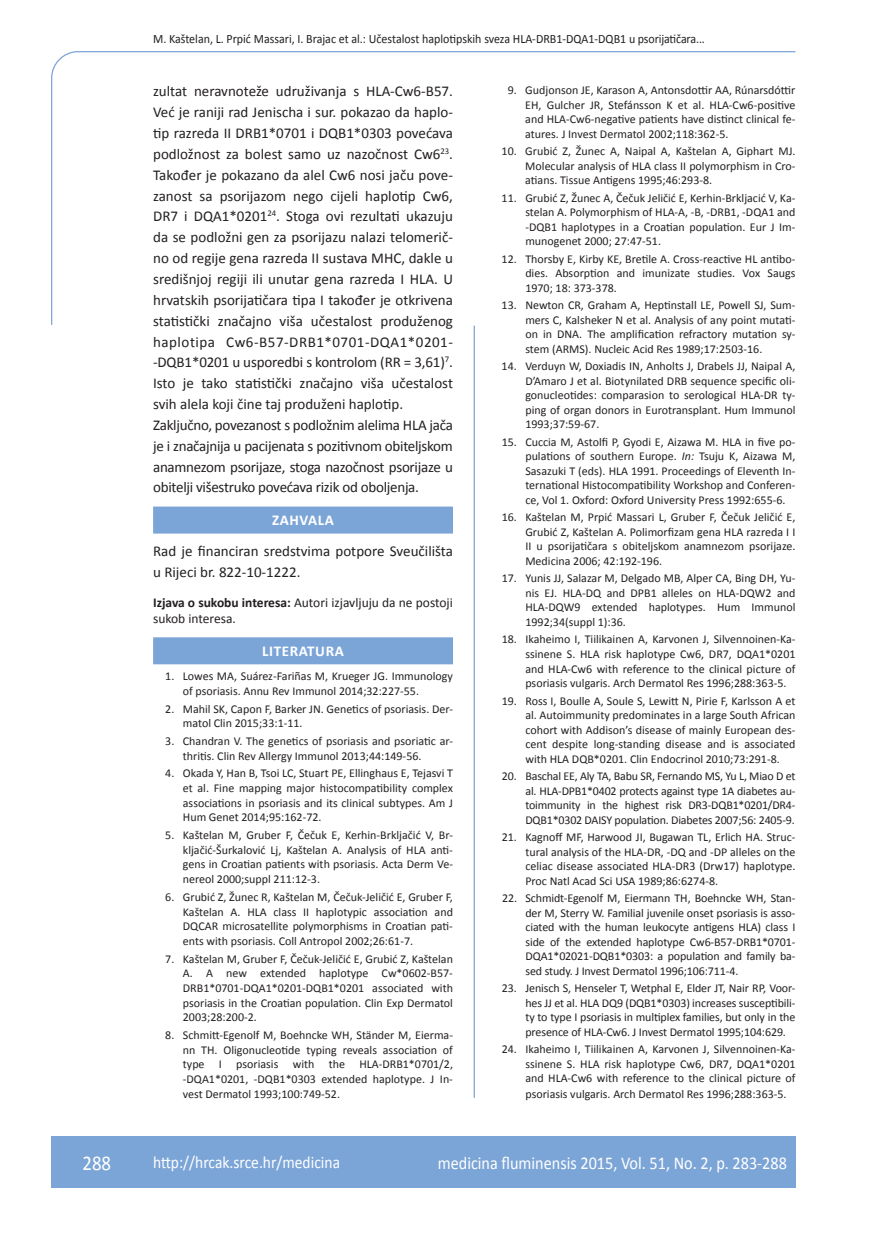
<style>
.page{position:relative;width:872px;height:1234px;background:#fff}
.page>*{position:absolute;margin:0;border:0;box-sizing:border-box;transform-origin:0 0}
.t1{font:21px "Calibri";color:#fff;scale:.9 1}
.t2{font:18px "Calibri";color:#fff;scale:.9 1}
.t3{font:17.25px "Calibri";color:#fff;scale:.9 1}
.t4{font:15px/20.9px "Calibri";color:#231f20}
.t5{font:700 15px "Calibri";color:#fff}
.t6{font:13.5px/16.6px "Calibri";color:#231f20}
.t7{font:12.75px "Calibri";color:#231f20;scale:.94 1}
.t8{font:12px/14.5px "Calibri";color:#231f20;text-align:justify}
.s1{font-weight:700}
.s2{font-style:italic}
</style>
<div class="page">
<svg style="left:51px;top:51px;width:745px;height:274px"></svg>
<hr style="left:473px;top:325px;width:2px;height:772px;background:#7ca5d7">
<div style="left:51px;top:1135px;width:744px;height:51px;background:#7ca5d7"></div>
<div style="left:153px;top:506px;width:300px;height:27px;background:#7ca5d7"></div>
<div style="left:153px;top:637px;width:300px;height:27px;background:#7ca5d7"></div>
<p class="t7" style="left:153px;top:30px;width:588px">M. Kaštelan, L. Prpić Massari, I. Brajac et al.: Učestalost haplotipskih sveza HLA-DRB1-DQA1-DQB1 u psorijatičara...</p>
<p class="t4" style="left:153px;top:80px;width:301px">zultat neravnoteže udruživanja s HLA-Cw6-B57.<br>Već je raniji rad Jenischa i sur. pokazao da haplo&shy;tip razreda II DRB1*0701 i DQB1*0303 povećava podložnost za bolest samo uz nazočnost Cw6<sup>23</sup>.<br>Također je pokazano da alel Cw6 nosi jaču pove&shy;zanost sa psorijazom nego cijeli haplotip Cw6, DR7 i DQA1*0201<sup>24</sup>. Stoga ovi rezultati ukazuju da se podložni gen za psorijazu nalazi telomerič&shy;no od regije gena razreda II sustava MHC, dakle u središnjoj regiji ili unutar gena razreda I HLA. U hrvatskih psorijatičara tipa I također je otkrivena statistički značajno viša učestalost produženog haplotipa Cw6-B57-DRB1*0701-DQA1*0201- -DQB1*0201 u usporedbi s kontrolom (RR = 3,61)<sup>7</sup>.<br>Isto je tako statistički značajno viša učestalost svih alela koji čine taj produženi haplotip.<br>Zaključno, povezanost s podložnim alelima HLA jača je i značajnija u pacijenata s pozitivnom obiteljskom anamnezom psorijaze, stoga nazočnost psorijaze u obitelji višestruko povećava rizik od oboljenja.</p>
<p class="t5" style="left:272px;top:511px;width:18px">Zahvala</p>
<p class="t4" style="left:153px;top:539px;width:301px">Rad je financiran sredstvima potpore Sveučilišta u Rijeci br. 822-10-1222.</p>
<p class="t6" style="left:153px;top:593px;width:301px"><span class="s1">Izjava o sukobu interesa:</span> Autori izjavljuju da ne postoji sukob interesa.</p>
<p class="t5" style="left:262px;top:641px;width:17px">Literatura</p>
<p class="t8" style="left:183px;top:668px;width:271px;text-indent:-18px">1. Lowes MA, Suárez-Fariñas M, Krueger JG. Immunology of psoriasis. Annu Rev Immunol 2014;32:227-55.</p>
<p class="t8" style="left:183px;top:700px;width:272px;text-indent:-18px">2. Mahil SK, Capon F, Barker JN. Genetics of psoriasis. Der&shy;matol Clin 2015;33:1-11.</p>
<p class="t8" style="left:183px;top:733px;width:272px;text-indent:-18px">3. Chandran V. The genetics of psoriasis and psoriatic ar&shy;thritis. Clin Rev Allergy Immunol 2013;44:149-56.</p>
<p class="t8" style="left:183px;top:765px;width:271px;text-indent:-18px">4. Okada Y, Han B, Tsoi LC, Stuart PE, Ellinghaus E, Tejasvi T et al. Fine mapping major histocompatibility complex associations in psoriasis and its clinical subtypes. Am J Hum Genet 2014;95:162-72.</p>
<p class="t8" style="left:183px;top:827px;width:272px;text-indent:-18px">5. Kaštelan M, Gruber F, Čečuk E, Kerhin-Brkljačić V, Br&shy;kljačić-Šurkalović Lj, Kaštelan A. Analysis of HLA anti&shy;gens in Croatian patients with psoriasis. Acta Derm Ve&shy;nereol 2000;suppl 211:12-3.</p>
<p class="t8" style="left:183px;top:888px;width:271px;text-indent:-18px">6. Grubić Z, Žunec R, Kaštelan M, Čečuk-Jeličić E, Gruber F, Kaštelan A. HLA class II haplotypic association and DQCAR microsatellite polymorphisms in Croatian pati&shy;ents with psoriasis. Coll Antropol 2002;26:61-7.</p>
<p class="t8" style="left:183px;top:950px;width:271px;text-indent:-18px">7. Kaštelan M, Gruber F, Čečuk-Jeličić E, Grubić Z, Kaštelan A. A new extended haplotype Cw*0602-B57- DRB1*0701-DQA1*0201-DQB1*0201 associated with psoriasis in the Croatian population. Clin Exp Dermatol 2003;28:200-2.</p>
<p class="t8" style="left:183px;top:1026px;width:272px;text-indent:-18px">8. Schmitt-Egenolf M, Boehncke WH, Ständer M, Eierma&shy;nn TH. Oligonucleotide typing reveals association of type I psoriasis with the HLA-DRB1*0701/2, -DQA1*0201, -DQB1*0303 extended haplotype. J In&shy;vest Dermatol 1993;100:749-52.</p>
<p class="t8" style="left:525px;top:82px;width:272px;text-indent:-18px">9. Gudjonson JE, Karason A, Antonsdottir AA, Rúnarsdóttir EH, Gulcher JR, Stefánsson K et al. HLA-Cw6-positive and HLA-Cw6-negative patients have distinct clinical fe&shy;atures. J Invest Dermatol 2002;118:362-5.</p>
<p class="t8" style="left:525px;top:143px;width:271px;text-indent:-24px">10. Grubić Z, Žunec A, Naipal A, Kaštelan A, Giphart MJ.<br>Molecular analysis of HLA class II polymorphism in Cro&shy;atians. Tissue Antigens 1995;46:293-8.</p>
<p class="t8" style="left:525px;top:190px;width:272px;text-indent:-24px">11. Grubić Z, Žunec A, Čečuk Jeličić E, Kerhin-Brkljacić V, Ka&shy;stelan A. Polymorphism of HLA-A, -B, -DRB1, -DQA1 and -DQB1 haplotypes in a Croatian population. Eur J Im&shy;munogenet 2000; 27:47-51.</p>
<p class="t8" style="left:525px;top:251px;width:271px;text-indent:-24px">12. Thorsby E, Kirby KE, Bretile A. Cross-reactive HL antibo&shy;dies. Absorption and imunizate studies. Vox Saugs 1970; 18: 373-378.</p>
<p class="t8" style="left:525px;top:297px;width:271px;text-indent:-24px">13. Newton CR, Graham A, Heptinstall LE, Powell SJ, Sum&shy;mers C, Kalsheker N et al. Analysis of any point mutati&shy;on in DNA. The amplification refractory mutation sy&shy;stem (ARMS). Nucleic Acid Res 1989;17:2503-16.</p>
<p class="t8" style="left:525px;top:358px;width:271px;text-indent:-24px">14. Verduyn W, Doxiadis IN, Anholts J, Drabels JJ, Naipal A, D’Amaro J et al. Biotynilated DRB sequence specific oli&shy;gonucleotides: comparasion to serological HLA-DR ty&shy;ping of organ donors in Eurotransplant. Hum Immunol 1993;37:59-67.</p>
<p class="t8" style="left:525px;top:434px;width:272px;text-indent:-24px">15. Cuccia M, Astolfi P, Gyodi E, Aizawa M. HLA in five po&shy;pulations of southern Europe. <span class="s2">In:</span> Tsuju K, Aizawa M, Sasazuki T (eds). HLA 1991. Proceedings of Eleventh In&shy;ternational Histocompatibility Workshop and Conferen&shy;ce, Vol 1. Oxford: Oxford University Press 1992:655-6.</p>
<p class="t8" style="left:525px;top:509px;width:271px;text-indent:-24px">16. Kaštelan M, Prpić Massari L, Gruber F, Čečuk Jeličić E, Grubić Z, Kaštelan A. Polimorfizam gena HLA razreda I I II u psorijatičara s obiteljskom anamnezom psorijaze.<br>Medicina 2006; 42:192-196.</p>
<p class="t8" style="left:525px;top:570px;width:271px;text-indent:-24px">17. Yunis JJ, Salazar M, Delgado MB, Alper CA, Bing DH, Yu&shy;nis EJ. HLA-DQ and DPB1 alleles on HLA-DQW2 and HLA-DQW9 extended haplotypes. Hum Immunol 1992;34(suppl 1):36.</p>
<p class="t8" style="left:525px;top:631px;width:272px;text-indent:-24px">18. Ikaheimo I, Tiilikainen A, Karvonen J, Silvennoinen-Ka&shy;ssinene S. HLA risk haplotype Cw6, DR7, DQA1*0201 and HLA-Cw6 with reference to the clinical picture of psoriasis vulgaris. Arch Dermatol Res 1996;288:363-5.</p>
<p class="t8" style="left:525px;top:692px;width:271px;text-indent:-24px">19. Ross I, Boulle A, Soule S, Lewitt N, Pirie F, Karlsson A et al. Autoimmunity predominates in a large South African cohort with Addison’s disease of mainly European des&shy;cent despite long-standing disease and is associated with HLA DQB*0201. Clin Endocrinol 2010;73:291-8.</p>
<p class="t8" style="left:525px;top:768px;width:271px;text-indent:-24px">20. Baschal EE, Aly TA, Babu SR, Fernando MS, Yu L, Miao D et al. HLA-DPB1*0402 protects against type 1A diabetes au&shy;toimmunity in the highest risk DR3-DQB1*0201/DR4- DQB1*0302 DAISY population. Diabetes 2007;56: 2405-9.</p>
<p class="t8" style="left:525px;top:829px;width:271px;text-indent:-24px">21. Kagnoff MF, Harwood JI, Bugawan TL, Erlich HA. Struc&shy;tural analysis of the HLA-DR, -DQ and -DP alleles on the celiac disease associated HLA-DR3 (Drw17) haplotype.<br>Proc Natl Acad Sci USA 1989;86:6274-8.</p>
<p class="t8" style="left:525px;top:890px;width:271px;text-indent:-23px">22. Schmidt-Egenolf M, Eiermann TH, Boehncke WH, Stan&shy;der M, Sterry W. Familial juvenile onset psoriasis is asso&shy;ciated with the human leukocyte antigens HLA) class I side of the extended haplotype Cw6-B57-DRB1*0701- DQA1*02021-DQB1*0303: a population and family ba&shy;sed study. J Invest Dermatol 1996;106:711-4.</p>
<p class="t8" style="left:525px;top:980px;width:271px;text-indent:-24px">23. Jenisch S, Henseler T, Wetphal E, Elder JT, Nair RP, Voor&shy;hes JJ et al. HLA DQ9 (DQB1*0303) increases susceptibili&shy;ty to type I psoriasis in multiplex families, but only in the presence of HLA-Cw6. J Invest Dermatol 1995;104:629.</p>
<p class="t8" style="left:525px;top:1041px;width:272px;text-indent:-24px">24. Ikaheimo I, Tiilikainen A, Karvonen J, Silvennoinen-Ka&shy;ssinene S. HLA risk haplotype Cw6, DR7, DQA1*0201 and HLA-Cw6 with reference to the clinical picture of psoriasis vulgaris. Arch Dermatol Res 1996;288:363-5.</p>
<h1 class="t1" style="left:82px;top:1149px;width:33px">288</h1>
<h3 class="t3" style="left:153px;top:1150px;width:209px">http://hrcak.srce.hr/medicina</h3>
<h2 class="t2" style="left:438px;top:1151px;width:389px">medicina fluminensis 2015, Vol. 51, No. 2, p. 283-288</h2>
</div>
